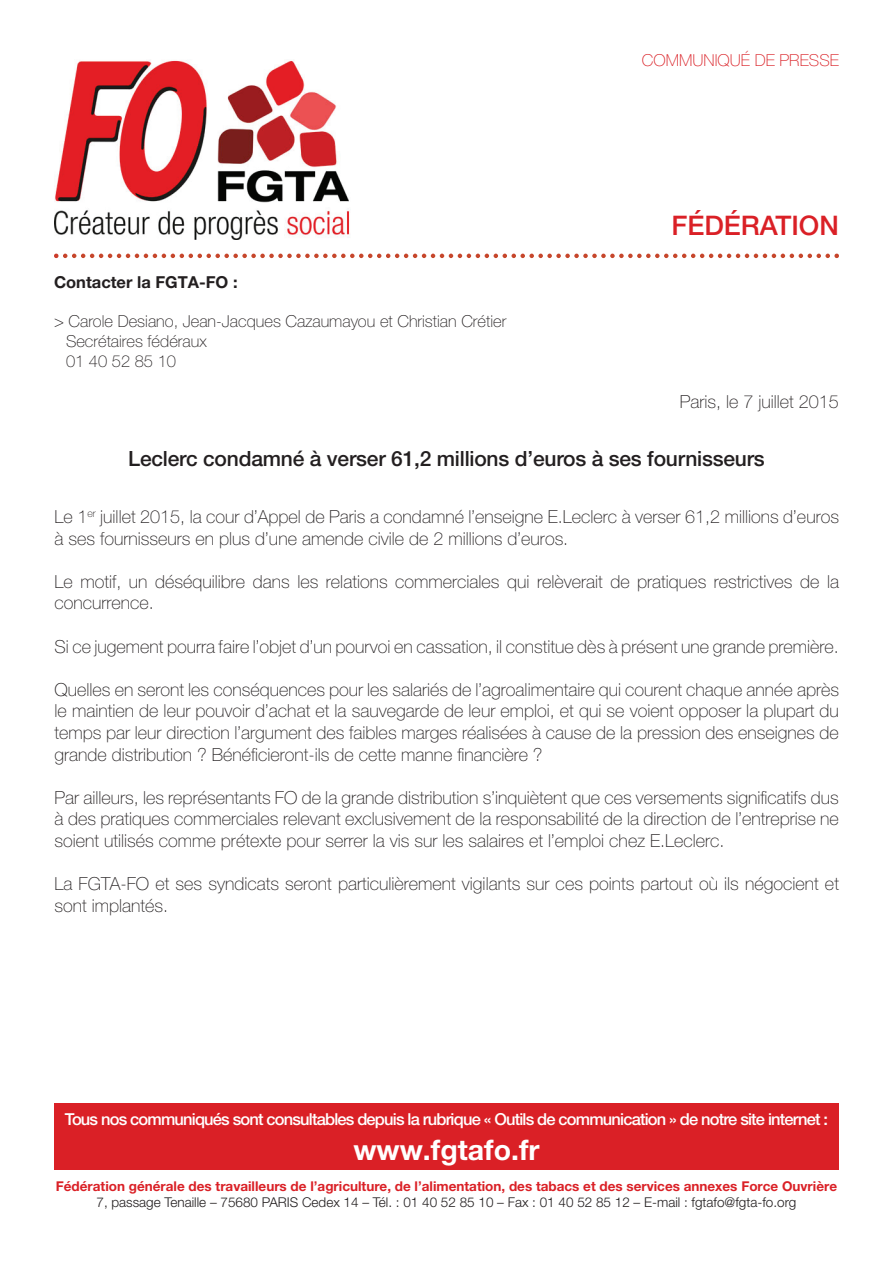
<style>
.page{position:relative;width:893px;height:1263px;background:#fff}
.page>*{position:absolute;margin:0;border:0;box-sizing:border-box;transform-origin:0 0}
.t1{font:700 28.5px "Helvetica Neue LT Pro";color:#fff}
.t2{font:500 27px "Helvetica Neue LT Pro";color:#da2026}
.t3{font:500 21px "Helvetica Neue LT Pro";letter-spacing:-.01em;color:#231f20}
.t4{font:100 18px/21.6px "Helvetica Neue LT Pro";color:#231f20}
.t5{font:500 16.5px "Helvetica Neue LT Pro";letter-spacing:-.05em;color:#fff}
.t6{font:100 16.5px/19.8px "Helvetica Neue LT Pro";color:#231f20}
.t7{font:700 16.5px "Helvetica Neue LT Pro";color:#231f20}
.t8{font:100 16.5px "Helvetica Neue LT Pro";color:#da2026}
.t9{font:700 13.5px "Helvetica Neue LT Pro";color:#da2026}
.t10{font:300 13.5px "Helvetica Neue LT Pro";color:#231f20}
</style>
<div class="page">
<div style="left:54px;top:1103px;width:785px;height:66px;background:#da2026"></div>
<img style="left:54px;top:254px;width:785px;height:4px">
<img style="left:54px;top:60px;width:296px;height:180px">
<p class="t8" style="left:642px;top:50px;width:199px">COMMUNIQUÉ DE PRESSE</p>
<p class="t7" style="left:54px;top:272px;width:185px">Contacter la FGTA-FO :</p>
<p class="t6" style="left:66px;top:311px;width:442px;text-indent:-12px">&gt; Carole Desiano, Jean-Jacques Cazaumayou et Christian Crétier<br>Secrétaires fédéraux<br>01 40 52 85 10</p>
<h2 class="t2" style="left:671px;top:209px;width:169px">FÉDÉRATION</h2>
<p class="t4" style="left:680px;top:391px;width:161px">Paris, le 7 juillet 2015</p>
<p class="t3" style="left:128px;top:446px;width:638px">Leclerc condamné à verser 61,2 millions d’euros à ses fournisseurs</p>
<p class="t4" style="left:55px;top:506px;width:786px">Le 1<sup>er</sup> juillet 2015, la cour d’Appel de Paris a condamné l’enseigne E.Leclerc à verser 61,2 millions d’euros à ses fournisseurs en plus d’une amende civile de 2 millions d’euros.</p>
<p class="t4" style="left:55px;top:570px;width:786px">Le motif, un déséquilibre dans les relations commerciales qui relèverait de pratiques restrictives de la concurrence.</p>
<p class="t4" style="left:55px;top:635px;width:786px">Si ce jugement pourra faire l’objet d’un pourvoi en cassation, il constitue dès à présent une grande première.</p>
<p class="t4" style="left:55px;top:678px;width:786px;text-align:justify">Quelles en seront les conséquences pour les salariés de l’agroalimentaire qui courent chaque année après le maintien de leur pouvoir d’achat et la sauvegarde de leur emploi, et qui se voient opposer la plupart du temps par leur direction l’argument des faibles marges réalisées à cause de la pression des enseignes de grande distribution ? Bénéficieront-ils de cette manne financière ?</p>
<p class="t4" style="left:55px;top:786px;width:786px;text-align:justify">Par ailleurs, les représentants FO de la grande distribution s’inquiètent que ces versements significatifs dus à des pratiques commerciales relevant exclusivement de la responsabilité de la direction de l’entreprise ne soient utilisés comme prétexte pour serrer la vis sur les salaires et l’emploi chez E.Leclerc.</p>
<p class="t4" style="left:55px;top:873px;width:786px">La FGTA-FO et ses syndicats seront particulièrement vigilants sur ces points partout où ils négocient et sont implantés.</p>
<p class="t5" style="left:65px;top:1110px;width:765px">Tous nos communiqués sont consultables depuis la rubrique « Outils de communication » de notre site internet :</p>
<h1 class="t1" style="left:353px;top:1132px;width:188px">www.fgtafo.fr</h1>
<p class="t9" style="left:56px;top:1178px;width:783px">Fédération générale des travailleurs de l’agriculture, de l’alimentation, des tabacs et des services annexes Force Ouvrière</p>
<p class="t10" style="left:97px;top:1194px;width:701px">7, passage Tenaille – 75680 PARIS Cedex 14 – Tél. : 01 40 52 85 10 – Fax : 01 40 52 85 12 – E-mail : fgtafo@fgta-fo.org</p>
</div>
